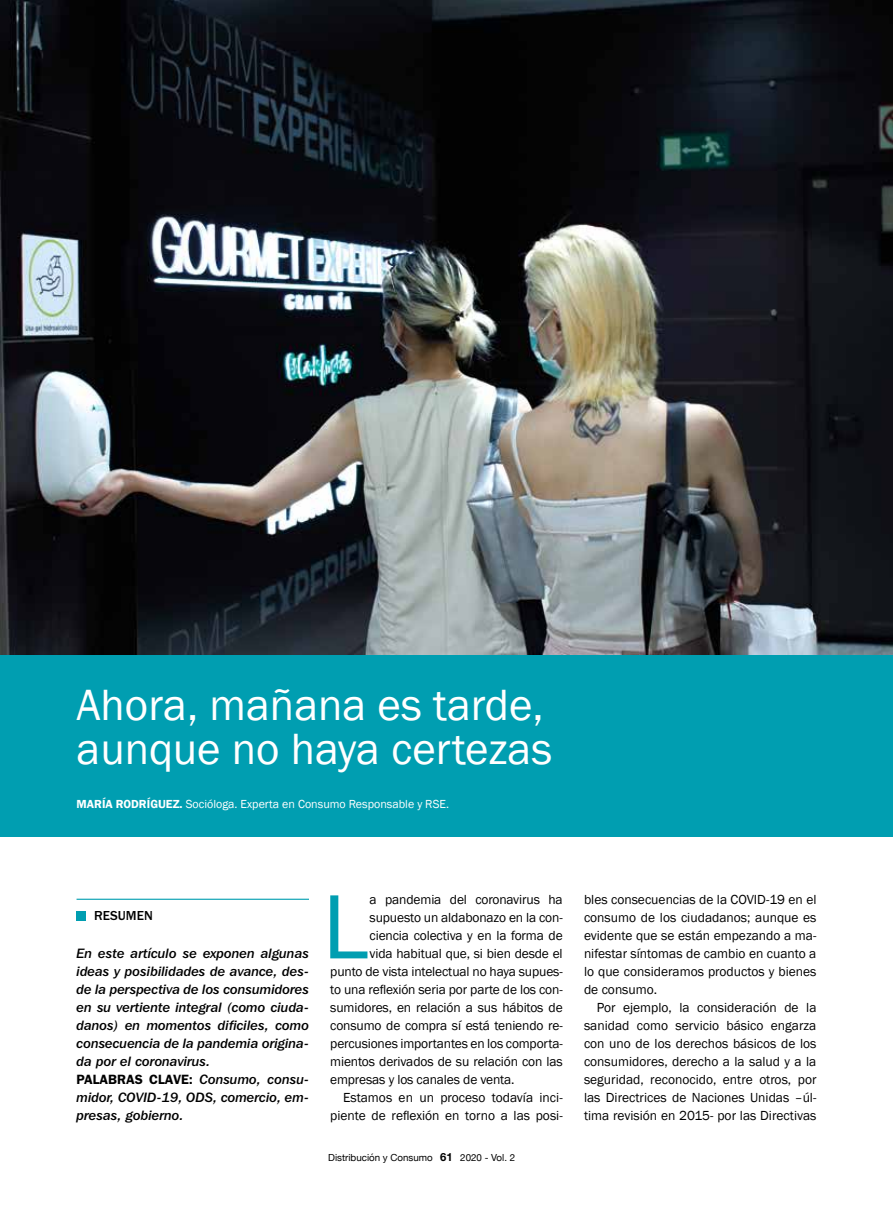
<style>
.page{position:relative;width:893px;height:1212px;background:#fff}
.page>*{position:absolute;margin:0;border:0;box-sizing:border-box;transform-origin:0 0}
.t1{font:94.5px "Franklin Gothic";color:#009eb1}
.t2{font:45px/43.5px "Franklin Gothic";color:#fff}
.t3{font:13.5px/18px "Franklin Gothic";letter-spacing:-.01em;color:#000;text-align:justify}
.t4{font:13.5px/18px "Franklin Gothic IT Cby BT Med Ital";color:#000;text-align:justify}
.t5{font:600 13.5px "Franklin Gothic LT";color:#000}
.t6{font:500 13.5px "Franklin Gothic LT";color:#000}
.t7{font:12px "Franklin Gothic";color:#fff}
.t8{font:9.75px "Helvetica Neue";color:#000}
.s1{font-weight:600}
.s2{font-family:"Franklin Gothic IT Cby BT Med Ital";font-weight:400}
.s3{font-family:"Helvetica Neue LT Std";font-weight:700;font-size:11.25px}
</style>
<div class="page">
<img style="left:0;top:0;width:893px;height:655px">
<hr style="left:77px;top:899px;width:232px;height:1px;background:#009eb1">
<div style="left:77px;top:911px;width:9px;height:9px;background:#009eb1"></div>
<div style="left:0;top:655px;width:893px;height:182px;background:#009eb1"></div>
<h2 class="t2" style="left:77px;top:685px;width:477px">Ahora, mañana es tarde, aunque no haya certezas</h2>
<p class="t7" style="left:77px;top:797px;width:374px"><span class="s1">MARÍA RODRÍGUEZ.</span> Socióloga. Experta en Consumo Responsable y RSE.</p>
<p class="t6" style="left:94px;top:908px;width:60px">RESUMEN</p>
<p class="t4" style="left:77px;top:944px;width:234px">En este artículo se exponen algunas ideas y posibilidades de avance, des&shy;de la perspectiva de los consumidores en su vertiente integral (como ciuda&shy;danos) en momentos dificiles, como consecuencia de la pandemia origina&shy;da por el coronavirus.</p>
<p class="t5" style="left:77px;top:1072px;width:234px">PALABRAS CLAVE: <span class="s2">Consumo, consu-</span></p>
<p class="t4" style="left:77px;top:1088px;width:234px">midor, COVID-19, ODS, comercio, em&shy;presas, gobierno.</p>
<h1 class="t1" style="left:322px;top:868px;width:48px">L</h1>
<p class="t3" style="left:370px;top:891px;width:195px">a pandemia del coronavirus ha</p>
<p class="t3" style="left:370px;top:909px;width:195px">supuesto un aldabonazo en la con-</p>
<p class="t3" style="left:370px;top:927px;width:195px">ciencia colectiva y en la forma de</p>
<p class="t3" style="left:370px;top:945px;width:195px">vida habitual que, si bien desde el</p>
<p class="t3" style="left:330px;top:963px;width:234px">punto de vista intelectual no haya supues-</p>
<p class="t3" style="left:330px;top:981px;width:234px">to una reflexión seria por parte de los con-</p>
<p class="t3" style="left:330px;top:999px;width:234px">sumidores, en relación a sus hábitos de</p>
<p class="t3" style="left:330px;top:1017px;width:234px">consumo de compra sí está teniendo re-</p>
<p class="t3" style="left:330px;top:1035px;width:234px">percusiones importantes en los comporta-</p>
<p class="t3" style="left:330px;top:1053px;width:234px">mientos derivados de su relación con las</p>
<p class="t3" style="left:330px;top:1071px;width:186px">empresas y los canales de venta.</p>
<p class="t3" style="left:343px;top:1089px;width:221px">Estamos en un proceso todavía inci-</p>
<p class="t3" style="left:330px;top:1107px;width:234px">piente de reflexión en torno a las posi-</p>
<p class="t8" style="left:328px;top:1150px;width:188px">Distribución y Consumo <span class="s3">61</span> 2020 - Vol. 2</p>
<p class="t3" style="left:584px;top:891px;width:234px">bles consecuencias de la COVID-19 en el consumo de los ciudadanos; aunque es evidente que se están empezando a ma&shy;nifestar síntomas de cambio en cuanto a lo que consideramos productos y bienes de consumo.</p>
<p class="t3" style="left:584px;top:999px;width:234px;text-indent:13px">Por ejemplo, la consideración de la sanidad como servicio básico engarza con uno de los derechos básicos de los consumidores, derecho a la salud y a la seguridad, reconocido, entre otros, por las Directrices de Naciones Unidas –úl&shy;tima revisión en 2015- por las Directivas</p>
</div>
